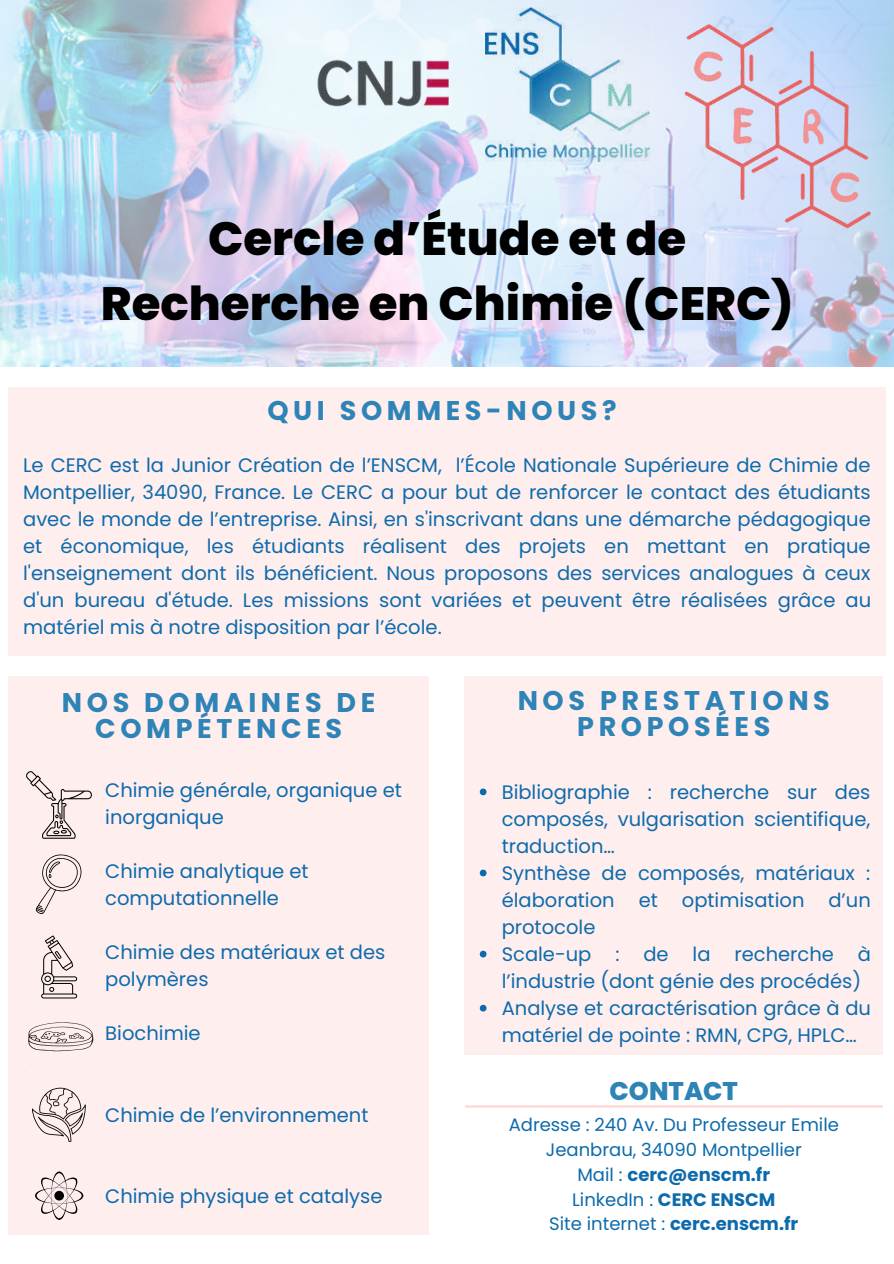
<style>
.page{position:relative;width:894px;height:1264px;background:#fff}
.page>*{position:absolute;margin:0;border:0;box-sizing:border-box;transform-origin:0 0}
.t1{font:800 46.65px/65.2px "Poppins";color:#000;text-align:center}
.t2{font:700 27px/26px "Poppins";letter-spacing:.17em;color:#2e84b6;text-align:center}
.t3{font:800 25.5px "Poppins";color:#2e84b6}
.t4{font:19.5px/27px "Poppins";color:#0d6bac}
.t5{font:18px/24.8px "Poppins";color:#0d6bac;text-align:center}
.s1{font-weight:700}
</style>
<div class="page">
<img style="left:0;top:0;width:893px;height:366px">
<img style="left:670px;top:15px;width:212px;height:219px">
<img style="left:485px;top:8px;width:164px;height:153px">
<div style="left:8px;top:387px;width:877px;height:268px;background:#fee"></div>
<div style="left:8px;top:676px;width:420px;height:559px;background:#fee"></div>
<div style="left:465px;top:676px;width:417px;height:379px;background:#fee"></div>
<svg style="left:36px;top:854px;width:46px;height:60px"></svg>
<svg style="left:41px;top:935px;width:36px;height:63px"></svg>
<svg style="left:28px;top:1022px;width:65px;height:29px"></svg>
<svg style="left:26px;top:771px;width:66px;height:67px"></svg>
<svg style="left:32px;top:1087px;width:54px;height:54px"></svg>
<img style="left:304px;top:54px;width:160px;height:70px">
<hr style="left:465px;top:1105px;width:417px;height:2px;background:#ffd6d6">
<svg style="left:35px;top:1171px;width:48px;height:48px"></svg>
<svg style="left:479px;top:788px;width:7px;height:7px"></svg>
<svg style="left:479px;top:869px;width:7px;height:7px"></svg>
<svg style="left:479px;top:950px;width:7px;height:7px"></svg>
<svg style="left:479px;top:1004px;width:7px;height:7px"></svg>
<h1 class="t1" style="left:101px;top:206px;width:694px">Cercle d’Étude et de<br>Recherche en Chimie (CERC)</h1>
<h2 class="t2" style="left:267px;top:398px;width:351px">QUI SOMMES-NOUS?</h2>
<p class="t4" style="left:23px;top:451px;width:849px;text-align:justify">Le CERC est la Junior Création de l’ENSCM, l’École Nationale Supérieure de Chimie de Montpellier, 34090, France. Le CERC a pour but de renforcer le contact des étudiants avec le monde de l’entreprise. Ainsi, en s'inscrivant dans une démarche pédagogique et économique, les étudiants réalisent des projets en mettant en pratique l'enseignement dont ils bénéficient. Nous proposons des services analogues à ceux d'un bureau d'étude. Les missions sont variées et peuvent être réalisées grâce au matériel mis à notre disposition par l’école.</p>
<h2 class="t2" style="left:62px;top:690px;width:315px">NOS DOMAINES DE<br>COMPÉTENCES</h2>
<p class="t4" style="left:105px;top:776px;width:298px">Chimie générale, organique et inorganique</p>
<p class="t4" style="left:105px;top:858px;width:205px">Chimie analytique et computationnelle</p>
<p class="t4" style="left:105px;top:939px;width:281px">Chimie des matériaux et des polymères</p>
<p class="t4" style="left:105px;top:1020px;width:97px">Biochimie</p>
<p class="t4" style="left:105px;top:1101px;width:265px">Chimie de l’environnement</p>
<p class="t4" style="left:105px;top:1182px;width:278px">Chimie physique et catalyse</p>
<h2 class="t2" style="left:517px;top:688px;width:313px">NOS PRESTATIONS<br>PROPOSÉES</h2>
<p class="t4" style="left:501px;top:778px;width:371px">Bibliographie : recherche sur des composés, vulgarisation scientifique, traduction…<br>Synthèse de composés, matériaux : élaboration et optimisation d’un protocole<br>Scale-up : de la recherche à l’industrie (dont génie des procédés)<br>Analyse et caractérisation grâce à du matériel de pointe : RMN, CPG, HPLC…</p>
<h3 class="t3" style="left:609px;top:1076px;width:130px">CONTACT</h3>
<p class="t5" style="left:508px;top:1112px;width:332px">Adresse : 240 Av. Du Professeur Emile<br>Jeanbrau, 34090 Montpellier<br>Mail : <span class="s1">cerc@enscm.fr<br></span>LinkedIn : <span class="s1">CERC ENSCM<br></span>Site internet : <span class="s1">cerc.enscm.fr</span></p>
</div>
